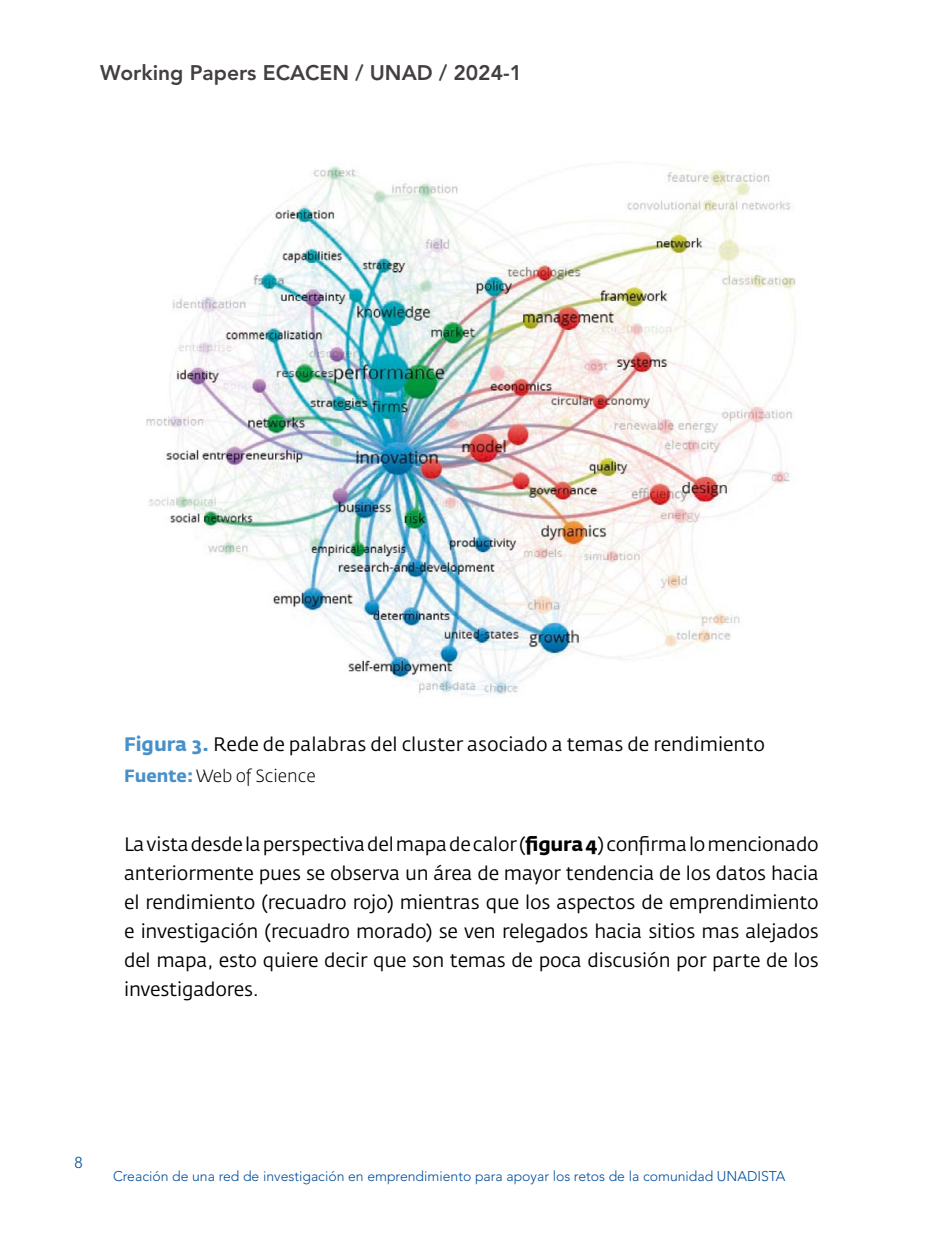
<style>
.page{position:relative;width:943px;height:1241px;background:#fff}
.page>*{position:absolute;margin:0;border:0;box-sizing:border-box;transform-origin:0 0}
.t1{font:800 21px "Avenir LT Std";color:#433f40}
.t2{font:19.25px/28.9px "Fedra Sans Std";letter-spacing:-.005em;color:#000;text-align:justify}
.t3{font:300 17.5px "Fedra Sans Std";color:#000}
.t4{font:300 15.75px "Avenir LT Std";color:#004e9c}
.t5{font:300 14px "Avenir LT Std";color:#004e9c}
.s1{font-weight:700;color:#4990c9}
.s2{font-weight:700}
</style>
<div class="page">
<img style="left:146px;top:166px;width:650px;height:530px">
<p class="t1" style="left:100px;top:61px;width:423px">Working Papers ECACEN / UNAD / 2024-1</p>
<p class="t2" style="left:124px;top:729px;width:642px"><span class="s1">Figura 3.</span> Rede de palabras del cluster asociado a temas de rendimiento</p>
<p class="t3" style="left:124px;top:765px;width:193px"><span class="s1">Fuente:</span> Web of Science</p>
<p class="t2" style="left:124px;top:829px;width:696px">La vista desde la perspectiva del mapa de calor (<span class="s2">figura 4</span>) confirma lo mencionado anteriormente pues se observa un área de mayor tendencia de los datos hacia el rendimiento (recuadro rojo) mientras que los aspectos de emprendimiento e investigación (recuadro morado) se ven relegados hacia sitios mas alejados del mapa, esto quiere decir que son temas de poca discusión por parte de los investigadores.</p>
<p class="t4" style="left:74px;top:1153px;width:10px">8</p>
<p class="t5" style="left:113px;top:1167px;width:674px">Creación de una red de investigación en emprendimiento para apoyar los retos de la comunidad UNADISTA</p>
</div>
